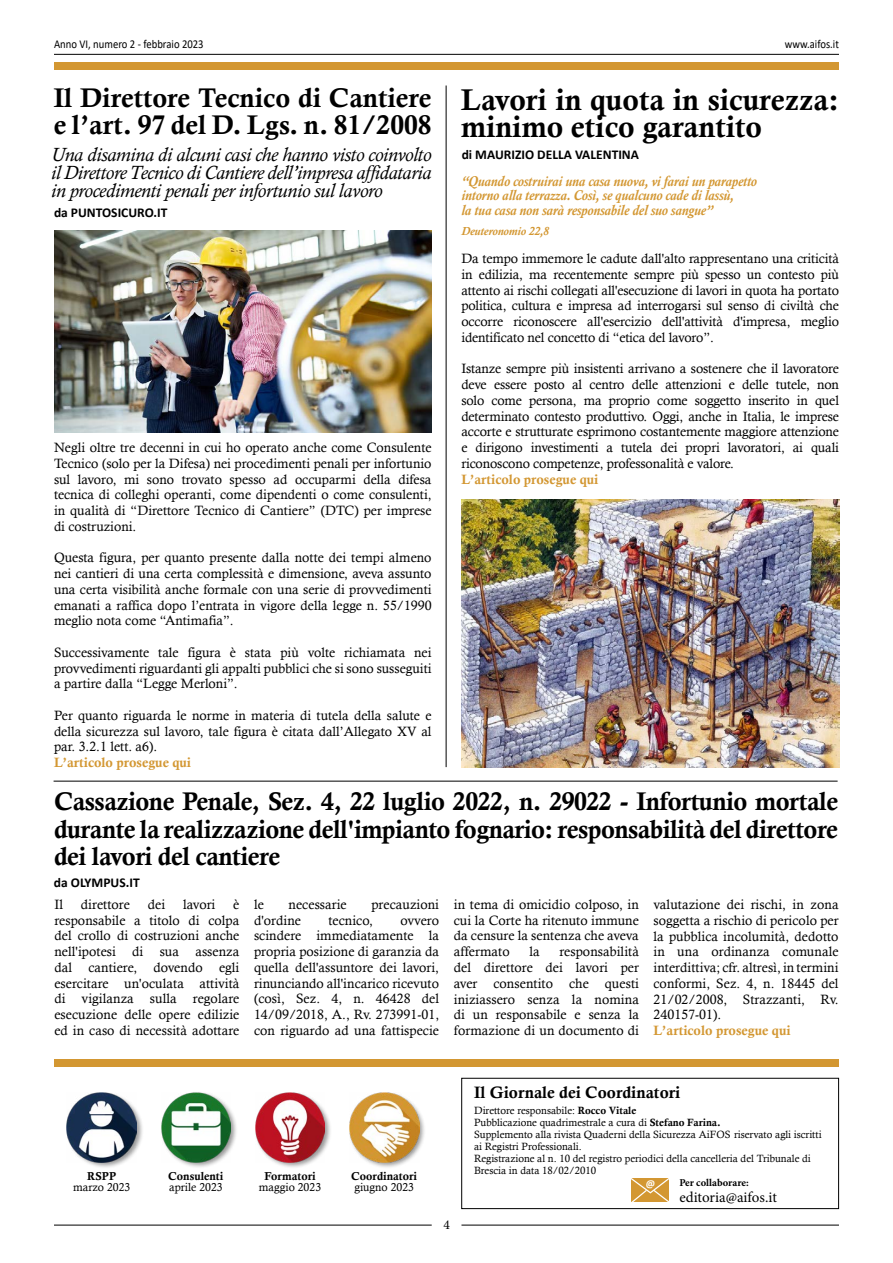
<style>
.page{position:relative;width:893px;height:1263px;background:#fff}
.page>*{position:absolute;margin:0;border:0;box-sizing:border-box;transform-origin:0 0}
.t1{font:30px/27px "Calis MT Bol";color:#000}
.t2{font:27px/27px "Calis MT Bol";color:#000}
.t3{font:25.5px/27.2px "Calis MT Bol";letter-spacing:-.02em;color:#000;text-align:justify}
.t4{font:italic 19.5px/18px "Calisto";letter-spacing:-.01em;color:#000;text-align:justify}
.t5{font:16.5px "Calis MT Bol";color:#000}
.t6{font:15px "Minion Pro";letter-spacing:-.005em;color:#000}
.t7{font:italic 700 14.4px/14.4px "Calisto";letter-spacing:-.01em;color:#d39732;scale:.91 1}
.t8{font:13.5px/15.8px "Calisto";color:#000;text-align:justify}
.t9{font:13.5px "Calis MT Bol";color:#d39732}
.t10{font:700 13.5px "Calibri";color:#000}
.t11{font:13.5px "Minion Pro";color:#000}
.t12{font:12px "Calibri";color:#000;scale:.89 1}
.t13{font:italic 700 11.85px "Calisto";letter-spacing:-.01em;color:#d39732}
.t14{font:11.4px "Calisto";color:#000}
.t15{font:11.4px "Calis MT Bol";color:#000}
.t16{font:10.5px/12px "Calisto";color:#000}
.t17{font:700 10.5px "Minion Pro";letter-spacing:-.005em;color:#000}
.t18{font:700 10.5px "Calibri";color:#fff}
.s1{font-style:inherit}
.s2{font-family:"Calis MT Bol"}
</style>
<div class="page">
<hr style="left:461px;top:1225px;width:378px;height:1px;background:#000">
<hr style="left:54px;top:54px;width:785px;height:1px;background:#000">
<hr style="left:54px;top:1225px;width:378px;height:1px;background:#000">
<div style="left:66px;top:1091px;width:78px;height:79px;background:#000;opacity:.4"></div>
<img style="left:67px;top:1093px;width:70px;height:69px">
<div style="left:160px;top:1091px;width:78px;height:78px;background:#000;opacity:.4"></div>
<img style="left:161px;top:1092px;width:70px;height:70px">
<div style="left:254px;top:1091px;width:78px;height:78px;background:#000;opacity:.4"></div>
<img style="left:255px;top:1093px;width:70px;height:69px">
<div style="left:461px;top:1078px;width:378px;height:131px;border:1px solid #000"></div>
<div style="left:54px;top:1060px;width:785px;height:7px;background:#d39732"></div>
<svg style="left:631px;top:1178px;width:38px;height:24px"></svg>
<div style="left:54px;top:63px;width:785px;height:7px;background:#d39732"></div>
<div style="left:348px;top:1091px;width:78px;height:78px;background:#000;opacity:.4"></div>
<img style="left:349px;top:1093px;width:70px;height:69px">
<hr style="left:446px;top:86px;width:1px;height:681px;background:#000">
<hr style="left:54px;top:781px;width:784px;height:1px;background:#000">
<img style="left:461px;top:499px;width:378px;height:268px">
<img style="left:54px;top:231px;width:378px;height:201px">
<p class="t12" style="left:54px;top:36px;width:170px">Anno VI, numero 2 - febbraio 2023</p>
<p class="t12" style="left:785px;top:36px;width:62px">www.aifos.it</p>
<h2 class="t2" style="left:54px;top:85px;width:379px">Il Direttore Tecnico di Cantiere e l’art. 97 del D. Lgs. n. 81/2008</h2>
<h1 class="t1" style="left:461px;top:86px;width:379px">Lavori in quota in sicurezza: minimo etico garantito</h1>
<p class="t10" style="left:462px;top:145px;width:179px">di MAURIZIO DELLA VALENTINA</p>
<p class="t7" style="left:461px;top:174px;width:326px">“Quando costruirai una casa nuova, vi farai un parapetto intorno alla terrazza. Così, se qualcuno cade di lassù,<br>la tua casa non sarà responsabile del suo sangue”</p>
<p class="t13" style="left:461px;top:224px;width:89px">Deuteronomio 22,8</p>
<p class="t8" style="left:461px;top:250px;width:379px">Da tempo immemore le cadute dall'alto rappresentano una criticità in edilizia, ma recentemente sempre più spesso un contesto più attento ai rischi collegati all'esecuzione di lavori in quota ha portato politica, cultura e impresa ad interrogarsi sul senso di civiltà che occorre riconoscere all'esercizio dell'attività d'impresa, meglio identificato nel concetto di “etica del lavoro”.</p>
<p class="t8" style="left:461px;top:361px;width:379px">Istanze sempre più insistenti arrivano a sostenere che il lavoratore deve essere posto al centro delle attenzioni e delle tutele, non solo come persona, ma proprio come soggetto inserito in quel determinato contesto produttivo. Oggi, anche in Italia, le imprese accorte e strutturate esprimono costantemente maggiore attenzione e dirigono investimenti a tutela dei propri lavoratori, ai quali riconoscono competenze, professonalità e valore.</p>
<p class="t9" style="left:461px;top:471px;width:139px">L’articolo prosegue qui</p>
<h3 class="t4" style="left:51px;top:145px;width:382px">Una disamina di alcuni casi che hanno visto coinvolto il Direttore Tecnico di Cantiere dell’impresa affidataria in procedimenti penali per infortunio sul lavoro</h3>
<p class="t10" style="left:54px;top:203px;width:115px">d<span class="s1">a</span> PUNTOSICURO.<span class="s1">IT</span></p>
<p class="t8" style="left:54px;top:439px;width:379px">Negli oltre tre decenni in cui ho operato anche come Consulente Tecnico (solo per la Difesa) nei procedimenti penali per infortunio sul lavoro, mi sono trovato spesso ad occuparmi della difesa tecnica di colleghi operanti, come dipendenti o come consulenti, in qualità di “Direttore Tecnico di Cantiere” (DTC) per imprese di costruzioni.</p>
<p class="t8" style="left:54px;top:550px;width:379px">Questa figura, per quanto presente dalla notte dei tempi almeno nei cantieri di una certa complessità e dimensione, aveva assunto una certa visibilità anche formale con una serie di provvedimenti emanati a raffica dopo l’entrata in vigore della legge n. 55/1990 meglio nota come “Antimafia”.</p>
<p class="t8" style="left:54px;top:644px;width:379px">Successivamente tale figura è stata più volte richiamata nei provvedimenti riguardanti gli appalti pubblici che si sono susseguiti a partire dalla “Legge Merloni”.</p>
<p class="t8" style="left:54px;top:707px;width:379px">Per quanto riguarda le norme in materia di tutela della salute e della sicurezza sul lavoro, tale figura è citata dall’Allegato XV al par. 3.2.1 lett. a6).</p>
<p class="t9" style="left:54px;top:755px;width:139px">L’articolo prosegue qui</p>
<h3 class="t3" style="left:54px;top:788px;width:786px">Cassazione Penale, Sez. 4, 22 luglio 2022, n. 29022 - Infortunio mortale durante la realizzazione dell'impianto fognario: responsabilità del direttore dei lavori del cantiere</h3>
<p class="t8" style="left:54px;top:896px;width:10px">Il</p>
<p class="t8" style="left:81px;top:896px;width:51px">direttore</p>
<p class="t8" style="left:148px;top:896px;width:19px">dei</p>
<p class="t8" style="left:183px;top:896px;width:34px">lavori</p>
<p class="t10" style="left:54px;top:872px;width:87px">da OLYMPUS.<span class="s1">IT</span></p>
<p class="t8" style="left:54px;top:896px;width:187px;text-indent:179px">è responsabile a titolo di colpa del crollo di costruzioni anche nell'ipotesi di sua assenza dal cantiere, dovendo egli esercitare un'oculata attività di vigilanza sulla regolare esecuzione delle opere edilizie ed in caso di necessità adottare</p>
<p class="t8" style="left:254px;top:896px;width:11px">le</p>
<p class="t8" style="left:289px;top:896px;width:60px">necessarie</p>
<p class="t8" style="left:371px;top:896px;width:69px">precauzioni</p>
<p class="t8" style="left:454px;top:896px;width:187px">in tema di omicidio colposo, in cui la Corte ha ritenuto immune da censure la sentenza che aveva affermato</p>
<p class="t8" style="left:653px;top:896px;width:187px">valutazione dei rischi, in zona soggetta a rischio di pericolo per la pubblica incolumità, dedotto in una ordinanza comunale interdittiva; cfr. altresì, in termini conformi, Sez. 4, n. 18445 del 21/02/2008, Strazzanti, Rv.<br>240157-01).</p>
<p class="t9" style="left:653px;top:1023px;width:139px">L’articolo prosegue qui</p>
<p class="t8" style="left:254px;top:912px;width:49px">d'ordine</p>
<p class="t8" style="left:328px;top:912px;width:46px">tecnico,</p>
<p class="t8" style="left:254px;top:912px;width:187px;text-indent:146px">ovvero scindere immediatamente la propria posizione di garanzia da quella dell'assuntore dei lavori, rinunciando all'incarico ricevuto (così, Sez. 4, n. 46428 del 14/09/2018, A., Rv. 273991-01, con riguardo ad una fattispecie</p>
<p class="t8" style="left:454px;top:943px;width:187px;text-indent:105px">responsabilità del direttore dei lavori per aver consentito che questi iniziassero senza la nomina di un responsabile e senza la formazione di un documento di</p>
<p class="t8" style="left:529px;top:943px;width:12px">la</p>
<p class="t15" style="left:87px;top:1169px;width:30px">RSPP</p>
<p class="t14" style="left:73px;top:1180px;width:59px">marzo 2023</p>
<p class="t15" style="left:168px;top:1169px;width:57px">Consulenti</p>
<p class="t14" style="left:169px;top:1180px;width:55px">aprile 2023</p>
<p class="t15" style="left:264px;top:1169px;width:53px">Formatori</p>
<p class="t14" style="left:259px;top:1180px;width:64px">maggio 2023</p>
<p class="t15" style="left:351px;top:1169px;width:67px">Coordinatori</p>
<p class="t14" style="left:354px;top:1180px;width:61px">giugno 2023</p>
<p class="t11" style="left:443px;top:1216px;width:8px">4</p>
<p class="t5" style="left:474px;top:1083px;width:208px">Il Giornale dei Coordinatori</p>
<p class="t16" style="left:474px;top:1104px;width:349px">Direttore responsabile: <span class="s2">Rocco Vitale<br></span>Pubblicazione quadrimestrale a cura di <span class="s2">Stefano Farina.<br></span>Supplemento alla rivista Quaderni della Sicurezza AiFOS riservato agli iscritti ai Registri Professionali.<br>Registrazione al n. 10 del registro periodici della cancelleria del Tribunale di Brescia in data 18/02/2010</p>
<p class="t18" style="left:646px;top:1176px;width:11px">@</p>
<p class="t17" style="left:679px;top:1175px;width:71px">Per collaborare:</p>
<p class="t6" style="left:679px;top:1187px;width:99px">editoria@aifos.it</p>
</div>
